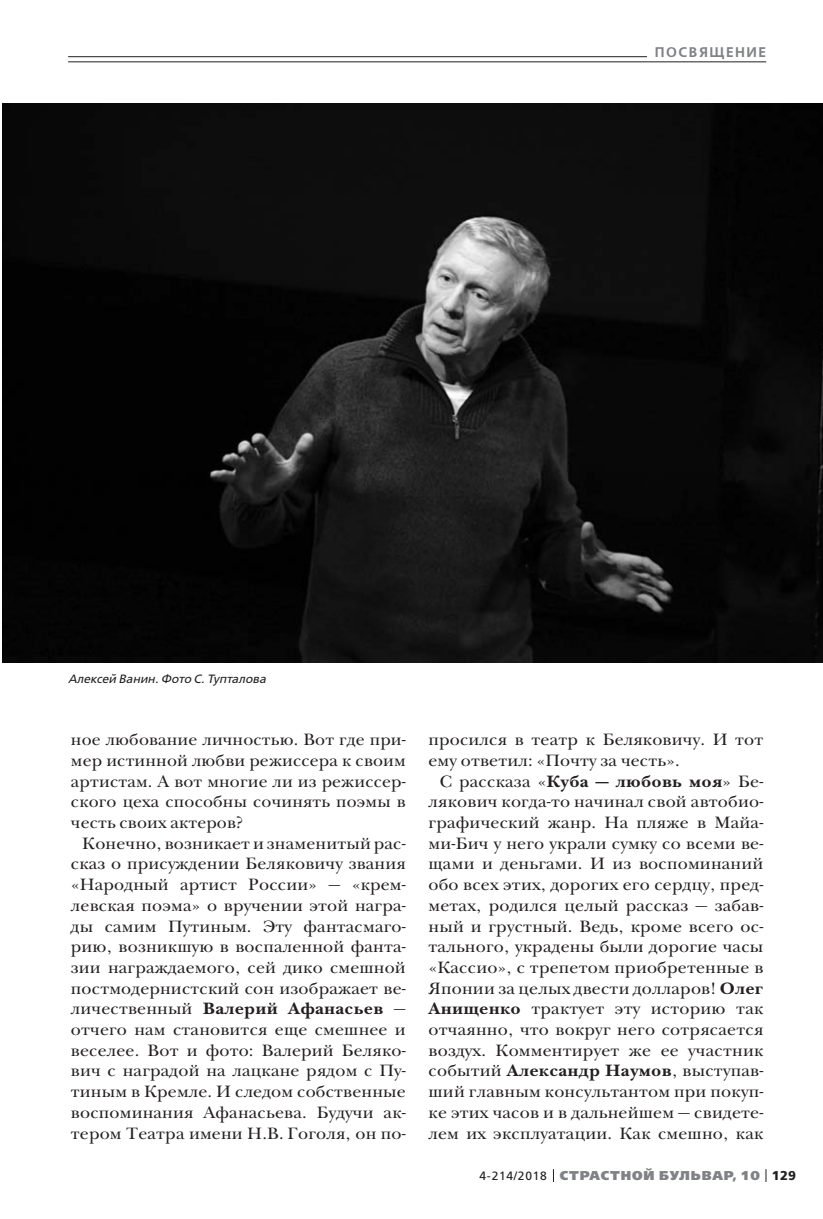
<style>
.page{position:relative;width:823px;height:1219px;background:#fff}
.page>*{position:absolute;margin:0;border:0;box-sizing:border-box;transform-origin:0 0}
.t1{font:17px/20.6px "New Baskerville ITC";letter-spacing:.01em;color:#231f20;text-align:justify;scale:1.04 1}
.t2{font:17px/20.6px "New Baskerville ITC";letter-spacing:.01em;color:#231f20;text-align:justify}
.t3{font:600 14px "Free Set";letter-spacing:.11em;color:#808285}
.t4{font:800 12.8px "Free Set";letter-spacing:.07em;color:#808285}
.t5{font:italic 12px "Free Set";color:#231f20}
.s1{font-weight:700}
.s2{font-weight:400;font-size:12px;color:#231f20}
.s3{font-weight:700;color:#231f20}
</style>
<div class="page">
<svg style="left:765px;top:1169px;width:1px;height:13px"></svg>
<hr style="left:68px;top:56px;width:697px;height:1px;background:#231f20">
<div style="left:646px;top:41px;width:119px;height:21px;background:#fff"></div>
<hr style="left:68px;top:62px;width:697px;height:1px;background:#231f20">
<img style="left:3px;top:103px;width:819px;height:559px">
<p class="t3" style="left:654px;top:45px;width:113px">ПОСВЯЩЕНИЕ</p>
<p class="t5" style="left:68px;top:673px;width:199px">Алексей Ванин. Фото С. Тупталова</p>
<p class="t2" style="left:71px;top:731px;width:336px">ное любование личностью. Вот где при&shy;мер истинной любви режиссера к своим артистам. А вот многие ли из режиссер&shy;ского цеха способны сочинять поэмы в честь своих актеров?</p>
<p class="t1" style="left:71px;top:834px;width:323px;text-indent:11px">Конечно, возникает и знаменитый рас&shy;сказ о присуждении Беляковичу звания «Народный артист России» — «крем&shy;левская поэма» о вручении этой награ&shy;ды самим Путиным. Эту фантасмаго&shy;рию, возникшую в воспаленной фанта&shy;зии награждаемого, сей дико смешной постмодернистский сон изображает ве&shy;личественный <span class="s1">Валерий Афанасьев</span> — отчего нам становится еще смешнее и веселее. Вот и фото: Валерий Беляко&shy;вич с наградой на лацкане рядом с Пу&shy;тиным в Кремле. И следом собственные воспоминания Афанасьева. Будучи ак&shy;тером Театра имени Н.В. Гоголя, он по-</p>
<p class="t1" style="left:428px;top:731px;width:323px">просился в театр к Беляковичу. И тот ему ответил: «Почту за честь».</p>
<p class="t1" style="left:428px;top:772px;width:323px;text-indent:11px">С рассказа «<span class="s1">Куба — любовь моя</span>» Бе&shy;лякович когда-то начинал свой автобио&shy;графический жанр. На пляже в Майа&shy;ми-Бич у него украли сумку со всеми ве&shy;щами и деньгами. И из воспоминаний обо всех этих, дорогих его сердцу, пред&shy;метах, родился целый рассказ — забав&shy;ный и грустный. Ведь, кроме всего ос&shy;тального, украдены были дорогие часы «Кассио», с трепетом приобретенные в Японии за целых двести долларов! <span class="s1">Олег Анищенко</span> трактует эту историю так отчаянно, что вокруг него сотрясается воздух. Комментирует же ее участник событий <span class="s1">Александр Наумов</span>, выступав&shy;ший главным консультантом при покуп&shy;ке этих часов и в дальнейшем — свидете&shy;лем их эксплуатации. Как смешно, как</p>
<p class="t4" style="left:479px;top:1169px;width:318px"><span class="s2">4-214/2018</span> СТРАСТНОЙ БУЛЬВАР, 10 <span class="s3">129</span></p>
</div>
